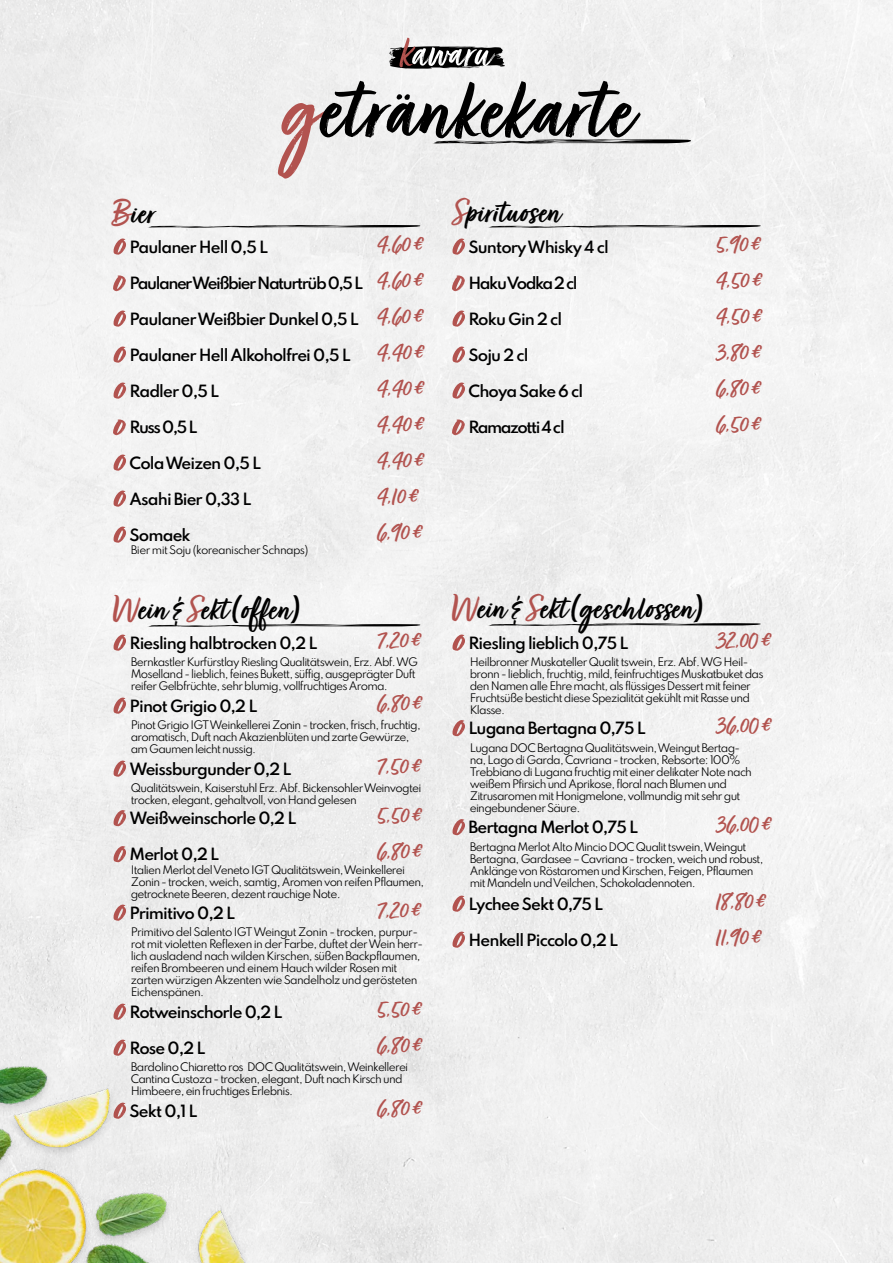
<style>
.page{position:relative;width:893px;height:1263px;background:#f0f0f0}
.page>*{position:absolute;margin:0;border:0;box-sizing:border-box;transform-origin:0 0}
.t1{font:96px "Turbinado Bold Pro";color:#000}
.t2{font:48px "Turbinado Bold Pro";color:#b2534f;scale:1.2 1}
.t3{font:36px "Turbinado Bold Pro";color:#000}
.t4{font:25.5px "Turbinado Bold Pro";color:#b2534f}
.t5{font:100 15px "Spartan";letter-spacing:-.06em;color:#000}
.t6{font:100 15px "Spartan";letter-spacing:-.1em;color:#000}
.t7{font:100 10.5px/12px "Spartan";letter-spacing:-.07em;color:#000}
.s1{color:#b2534f}
.s2{font-family:"Turbinado Bold Pro";font-weight:400;font-size:25.5px;color:#b2534f}
</style>
<div class="page">
<svg style="left:146px;top:225px;width:281px;height:4px"></svg>
<svg style="left:146px;top:624px;width:281px;height:4px"></svg>
<svg style="left:486px;top:225px;width:282px;height:4px"></svg>
<svg style="left:486px;top:623px;width:282px;height:4px"></svg>
<div style="left:0;top:1063px;width:258px;height:200px;background:#ededed"></div>
<img style="left:0;top:1067px;width:256px;height:196px">
<svg style="left:431px;top:139px;width:267px;height:6px;background:#929292"></svg>
<svg style="left:387px;top:38px;width:120px;height:31px"></svg>
<h1 class="t1" style="left:282px;top:59px;width:354px"><span class="s1">g</span>etränkekarte</h1>
<h3 class="t3" style="left:113px;top:194px;width:44px"><span class="s1">B</span>ier</h3>
<h2 class="t2" style="left:113px;top:217px;width:13px">o</h2>
<h3 class="t5" style="left:130px;top:235px;width:140px">Paulaner Hell 0,5 L</h3>
<h3 class="t4" style="left:377px;top:230px;width:47px">4,60 €</h3>
<h2 class="t2" style="left:113px;top:253px;width:13px">o</h2>
<h3 class="t6" style="left:130px;top:271px;width:295px">Paulaner Weißbier Naturtrüb 0,5 L <span class="s2">4,60 €</span></h3>
<h2 class="t2" style="left:113px;top:289px;width:13px">o</h2>
<h3 class="t5" style="left:130px;top:307px;width:295px">Paulaner Weißbier Dunkel 0,5 L <span class="s2">4,60 €</span></h3>
<h2 class="t2" style="left:113px;top:325px;width:13px">o</h2>
<h3 class="t5" style="left:130px;top:343px;width:296px">Paulaner Hell Alkoholfrei 0,5 L <span class="s2">4,40 €</span></h3>
<h2 class="t2" style="left:113px;top:361px;width:13px">o</h2>
<h3 class="t5" style="left:130px;top:379px;width:91px">Radler 0,5 L</h3>
<h3 class="t4" style="left:377px;top:374px;width:48px">4,40 €</h3>
<h2 class="t2" style="left:113px;top:397px;width:13px">o</h2>
<h3 class="t5" style="left:130px;top:415px;width:69px">Russ 0,5 L</h3>
<h3 class="t4" style="left:377px;top:410px;width:48px">4,40 €</h3>
<h2 class="t2" style="left:113px;top:433px;width:13px">o</h2>
<h3 class="t5" style="left:130px;top:451px;width:133px">Cola Weizen 0,5 L</h3>
<h3 class="t4" style="left:377px;top:446px;width:48px">4,40 €</h3>
<h2 class="t2" style="left:113px;top:469px;width:13px">o</h2>
<h3 class="t5" style="left:130px;top:487px;width:123px">Asahi Bier 0,33 L</h3>
<h3 class="t4" style="left:377px;top:482px;width:42px">4,10 €</h3>
<h2 class="t2" style="left:113px;top:505px;width:13px">o</h2>
<h3 class="t5" style="left:130px;top:523px;width:63px">Somaek</h3>
<h3 class="t4" style="left:377px;top:518px;width:46px">6,90 €</h3>
<p class="t7" style="left:131px;top:544px;width:179px">Bier mit Soju (koreanischer Schnaps)</p>
<h3 class="t3" style="left:113px;top:589px;width:186px"><span class="s1">W</span>ein &amp; <span class="s1">S</span>ekt (offen)</h3>
<h2 class="t2" style="left:113px;top:613px;width:13px">o</h2>
<h3 class="t5" style="left:130px;top:631px;width:189px">Riesling halbtrocken 0,2 L</h3>
<h3 class="t4" style="left:377px;top:626px;width:45px">7,20 €</h3>
<p class="t7" style="left:131px;top:656px;width:289px">Bernkastler Kurfü rstlay Riesling Qualitätswein, Erz. Abf. WG<br>Moselland - lieblich, feines Bukett, süffig, ausgeprägter Duft reifer Gelbfrüchte, sehr blumig, vollfruchtiges Aroma.</p>
<h2 class="t2" style="left:113px;top:676px;width:13px">o</h2>
<h3 class="t5" style="left:130px;top:694px;width:129px">Pinot Grigio 0,2 L</h3>
<h3 class="t4" style="left:377px;top:689px;width:46px">6,80 €</h3>
<p class="t7" style="left:131px;top:719px;width:292px">Pinot Grigio IGT Weinkellerei Zonin - trocken, frisch, fruchtig, aromatisch, Duft nach Akazienblüten und zarte Gewü rze, am Gaumen leicht nussig.</p>
<h2 class="t2" style="left:113px;top:739px;width:13px">o</h2>
<h3 class="t5" style="left:130px;top:757px;width:163px">Weissburgunder 0,2 L</h3>
<h3 class="t4" style="left:377px;top:752px;width:45px">7,50 €</h3>
<p class="t7" style="left:131px;top:782px;width:292px">Qualitätswein, Kaiserstuhl Erz. Abf. Bickensohler Weinvogtei trocken, elegant, gehaltvoll, von Hand gelesen</p>
<h2 class="t2" style="left:113px;top:789px;width:13px">o</h2>
<h3 class="t5" style="left:130px;top:807px;width:168px">Weißweinschorle 0,2 L</h3>
<h3 class="t4" style="left:377px;top:802px;width:46px">5,50 €</h3>
<h2 class="t2" style="left:113px;top:825px;width:13px">o</h2>
<h3 class="t5" style="left:130px;top:843px;width:91px">Merlot 0,2 L</h3>
<h3 class="t4" style="left:377px;top:838px;width:46px">6,80 €</h3>
<p class="t7" style="left:131px;top:863px;width:295px">Italien Merlot del Veneto IGT Qualitätswein, Weinkellerei<br>Zonin - trocken, weich, samtig, Aromen von reifen Pflaumen, getrocknete Beeren, dezent rauchige Note.</p>
<h2 class="t2" style="left:113px;top:883px;width:13px">o</h2>
<h3 class="t5" style="left:130px;top:901px;width:107px">Primitivo 0,2 L</h3>
<h3 class="t4" style="left:377px;top:896px;width:45px">7,20 €</h3>
<p class="t7" style="left:131px;top:926px;width:294px">Primitivo del Salento IGT Weingut Zonin - trocken, purpur&shy;rot mit violetten Reflexen in der Farbe, duftet der Wein herr&shy;lich ausladend nach wilden Kirschen, süßen Backpflaumen, reifen Brombeeren und einem Hauch wilder Rosen mit zarten wü rzigen Akzenten wie Sandelholz und gerösteten Eichenspänen.</p>
<h2 class="t2" style="left:113px;top:982px;width:13px">o</h2>
<h3 class="t5" style="left:130px;top:1000px;width:155px">Rotweinschorle 0,2 L</h3>
<h3 class="t4" style="left:377px;top:995px;width:46px">5,50 €</h3>
<h2 class="t2" style="left:113px;top:1018px;width:13px">o</h2>
<h3 class="t5" style="left:130px;top:1036px;width:77px">Rose 0,2 L</h3>
<h3 class="t4" style="left:377px;top:1031px;width:46px">6,80 €</h3>
<p class="t7" style="left:131px;top:1061px;width:279px">Bardolino Chiaretto ros DOC Qualitätswein, Weinkellerei<br>Cantina Custoza - trocken, elegant, Duft nach Kirsch und<br>Himbeere, ein fruchtiges Erlebnis.</p>
<h2 class="t2" style="left:113px;top:1081px;width:13px">o</h2>
<h3 class="t5" style="left:130px;top:1099px;width:69px">Sekt 0,1 L</h3>
<h3 class="t4" style="left:377px;top:1094px;width:46px">6,80 €</h3>
<h3 class="t3" style="left:451px;top:193px;width:111px"><span class="s1">S</span>pirituosen</h3>
<h2 class="t2" style="left:451px;top:217px;width:13px">o</h2>
<h3 class="t5" style="left:469px;top:235px;width:142px">Suntory Whisky 4 cl</h3>
<h3 class="t4" style="left:716px;top:230px;width:46px">5,90 €</h3>
<h2 class="t2" style="left:451px;top:253px;width:13px">o</h2>
<h3 class="t6" style="left:469px;top:271px;width:110px">Haku Vodka 2 cl</h3>
<h3 class="t4" style="left:716px;top:266px;width:47px">4,50 €</h3>
<h2 class="t2" style="left:451px;top:289px;width:13px">o</h2>
<h3 class="t5" style="left:469px;top:307px;width:95px">Roku Gin 2 cl</h3>
<h3 class="t4" style="left:716px;top:302px;width:47px">4,50 €</h3>
<h2 class="t2" style="left:451px;top:325px;width:13px">o</h2>
<h3 class="t5" style="left:469px;top:343px;width:61px">Soju 2 cl</h3>
<h3 class="t4" style="left:716px;top:338px;width:46px">3,80 €</h3>
<h2 class="t2" style="left:451px;top:361px;width:13px">o</h2>
<h3 class="t5" style="left:469px;top:379px;width:116px">Choya Sake 6 cl</h3>
<h3 class="t4" style="left:716px;top:374px;width:46px">6,80 €</h3>
<h2 class="t2" style="left:451px;top:397px;width:13px">o</h2>
<h3 class="t6" style="left:469px;top:415px;width:98px">Ramazotti 4 cl</h3>
<h3 class="t4" style="left:716px;top:410px;width:46px">6,50 €</h3>
<h3 class="t3" style="left:452px;top:589px;width:250px"><span class="s1">W</span>ein &amp; <span class="s1">S</span>ekt (geschlossen)</h3>
<h2 class="t2" style="left:451px;top:613px;width:13px">o</h2>
<h3 class="t5" style="left:469px;top:631px;width:161px">Riesling lieblich 0,75 L</h3>
<h3 class="t4" style="left:716px;top:626px;width:56px">32,00 €</h3>
<p class="t7" style="left:470px;top:656px;width:295px">Heilbronner Muskateller Qualit tswein, Erz. Abf. WG Heil&shy;bronn - lieblich, fruchtig, mild, feinfruchtiges Muskatbuket das den Namen alle Ehre macht, als flüssiges Dessert mit feiner Fruchtsüße besticht diese Spezialität gekü hlt mit Rasse und Klasse.</p>
<h2 class="t2" style="left:451px;top:699px;width:13px">o</h2>
<h3 class="t5" style="left:469px;top:717px;width:179px">Lugana Bertagna 0,75 L</h3>
<h3 class="t4" style="left:716px;top:712px;width:56px">36,00 €</h3>
<p class="t7" style="left:470px;top:741px;width:284px">Lugana DOC Bertagna Qualitätswein, Weingut Bertag&shy;na, Lago di Garda, Cavriana - trocken, Rebsorte: 100% Trebbiano di Lugana fruchtig mit einer delikater Note nach weißem Pfirsich und Aprikose, floral nach Blumen und Zitrusaromen mit Honigmelone, vollmundig mit sehr gut eingebundener Säure.</p>
<h2 class="t2" style="left:451px;top:798px;width:13px">o</h2>
<h3 class="t5" style="left:469px;top:816px;width:171px">Bertagna Merlot 0,75 L</h3>
<h3 class="t4" style="left:716px;top:811px;width:56px">36,00 €</h3>
<p class="t7" style="left:470px;top:840px;width:295px">Bertagna Merlot Alto Mincio DOC Qualit tswein, Weingut Bertagna, Gardasee – Cavriana - trocken, weich und robust, Anklänge von Röstaromen und Kirschen, Feigen, Pflaumen mit Mandeln und Veilchen, Schokoladennoten.</p>
<h2 class="t2" style="left:451px;top:874px;width:13px">o</h2>
<h3 class="t5" style="left:469px;top:893px;width:136px">Lychee Sekt 0,75 L</h3>
<h3 class="t4" style="left:716px;top:887px;width:51px">18,80 €</h3>
<h2 class="t2" style="left:451px;top:910px;width:13px">o</h2>
<h3 class="t5" style="left:469px;top:929px;width:151px">Henkell Piccolo 0,2 L</h3>
<h3 class="t4" style="left:716px;top:923px;width:46px">11,90 €</h3>
</div>
